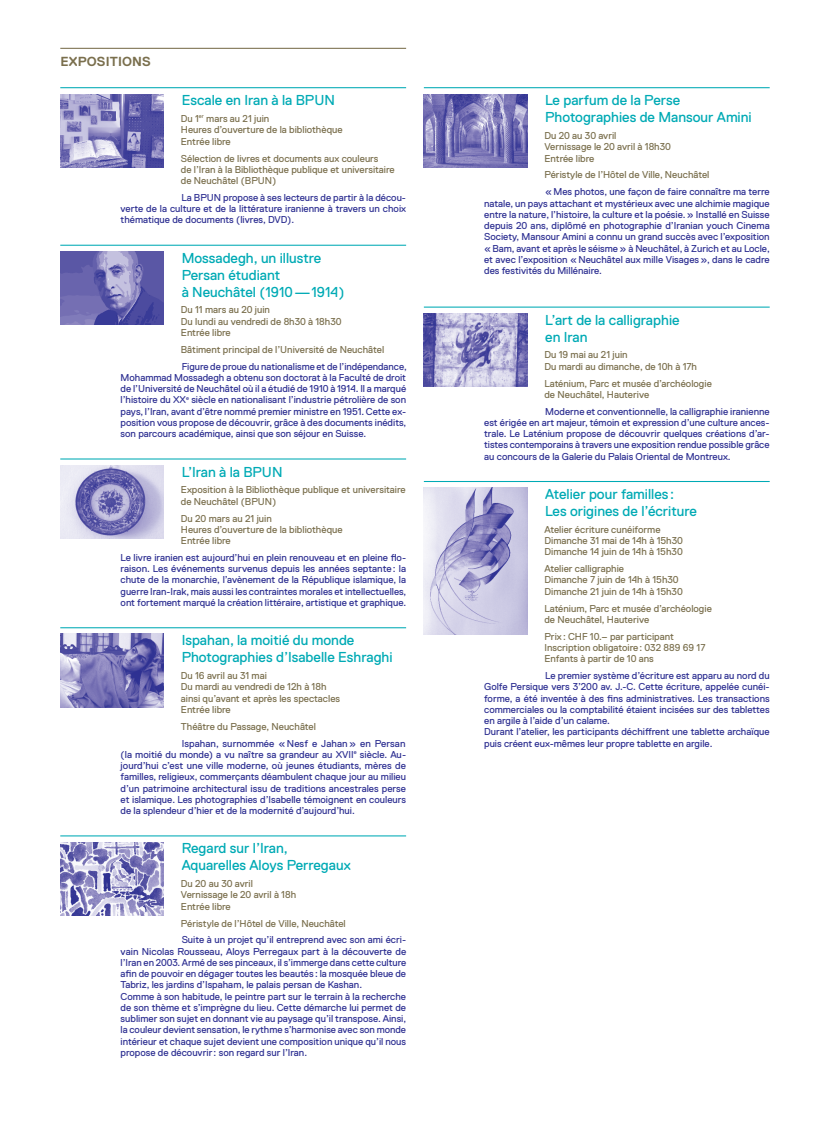
<style>
.page{position:relative;width:830px;height:1134px;background:#fff}
.page>*{position:absolute;margin:0;border:0;box-sizing:border-box;transform-origin:0 0}
.t1{font:14.38px/16.9px "Replica Std";color:#00aab5}
.t2{font:700 13.12px "Replica Std";letter-spacing:.01em;color:#7a6f4d}
.t3{font:10px/11.2px "Replica Std";color:#2e3092;text-align:justify}
.t4{font:10px/11.2px "Replica Std";color:#7a6f4d}
</style>
<div class="page">
<hr style="left:60px;top:48px;width:346px;height:1px;background:#7a6f4d">
<hr style="left:60px;top:87px;width:346px;height:1px;background:#00aab5">
<hr style="left:60px;top:245px;width:346px;height:1px;background:#00aab5">
<hr style="left:60px;top:458px;width:346px;height:1px;background:#00aab5">
<hr style="left:60px;top:627px;width:346px;height:1px;background:#00aab5">
<hr style="left:60px;top:835px;width:346px;height:1px;background:#00aab5">
<img style="left:60px;top:94px;width:104px;height:73px">
<img style="left:60px;top:252px;width:104px;height:73px">
<img style="left:60px;top:465px;width:104px;height:73px">
<img style="left:60px;top:634px;width:104px;height:73px">
<img style="left:60px;top:842px;width:104px;height:73px">
<hr style="left:423px;top:87px;width:346px;height:1px;background:#00aab5">
<hr style="left:423px;top:307px;width:346px;height:1px;background:#00aab5">
<hr style="left:423px;top:481px;width:346px;height:1px;background:#00aab5">
<img style="left:423px;top:94px;width:104px;height:74px">
<img style="left:423px;top:313px;width:104px;height:73px">
<img style="left:423px;top:488px;width:104px;height:147px">
<h2 class="t2" style="left:60px;top:54px;width:92px">EXPOSITIONS</h2>
<h1 class="t1" style="left:181px;top:92px;width:155px">Escale en Iran à la BPUN</h1>
<p class="t4" style="left:181px;top:113px;width:163px">Du 1<sup>er</sup> mars au 21 juin<br>Heures d’ouverture de la bibliothèque<br>Entrée libre</p>
<p class="t4" style="left:181px;top:152px;width:215px">Sélection de livres et documents aux couleurs<br>de l’Iran à la Bibliothèque publique et universitaire de Neuchâtel (BPUN)</p>
<p class="t3" style="left:120px;top:192px;width:287px;text-indent:61px">La BPUN propose à ses lecteurs de partir à la décou&shy;verte de la culture et de la littérature iranienne à travers un choix thématique de documents (livres, DVD).</p>
<h1 class="t1" style="left:181px;top:249px;width:164px">Mossadegh, un illustre<br>Persan étudiant<br>à Neuchâtel (1910—1914)</h1>
<p class="t4" style="left:181px;top:304px;width:162px">Du 11 mars au 20 juin<br>Du lundi au vendredi de 8h30 à 18h30<br>Entrée libre</p>
<p class="t4" style="left:181px;top:344px;width:205px">Bâtiment principal de l’Université de Neuchâtel</p>
<p class="t3" style="left:120px;top:361px;width:287px;text-indent:61px">Figure de proue du nationalisme et de l’indépendance, Mohammad Mossadegh a obtenu son doctorat à la Faculté de droit de l’Université de Neuchâtel où il a étudié de 1910 à 1914. Il a marqué l’histoire du XX<sup>e</sup> siècle en nationalisant l’industrie pétrolière de son pays, l’Iran, avant d’être nommé premier ministre en 1951. Cette ex&shy;position vous propose de découvrir, grâce à des documents inédits, son parcours académique, ainsi que son séjour en Suisse.</p>
<h1 class="t1" style="left:181px;top:463px;width:102px">L’Iran à la BPUN</h1>
<p class="t4" style="left:181px;top:484px;width:226px">Exposition à la Bibliothèque publique et universitaire de Neuchâtel (BPUN)</p>
<p class="t4" style="left:181px;top:512px;width:163px">Du 20 mars au 21 juin<br>Heures d’ouverture de la bibliothèque<br>Entrée libre</p>
<p class="t3" style="left:120px;top:552px;width:287px">Le livre iranien est aujourd’hui en plein renouveau et en pleine flo&shy;raison. Les événements survenus depuis les années septante: la chute de la monarchie, l’avènement de la République islamique, la guerre Iran-Irak, mais aussi les contraintes morales et intellectuelles, ont fortement marqué la création littéraire, artistique et graphique.</p>
<h1 class="t1" style="left:181px;top:632px;width:212px">Ispahan, la moitié du monde<br>Photographies d’Isabelle Eshraghi</h1>
<p class="t4" style="left:181px;top:670px;width:161px">Du 16 avril au 31 mai<br>Du mardi au vendredi de 12h à 18h ainsi qu’avant et après les spectacles<br>Entrée libre</p>
<p class="t4" style="left:181px;top:721px;width:136px">Théâtre du Passage, Neuchâtel</p>
<p class="t3" style="left:120px;top:737px;width:287px;text-indent:61px">Ispahan, surnommée «Nesf e Jahan» en Persan (la moitié du monde) a vu naître sa grandeur au XVII<sup>e</sup> siècle. Au&shy;jourd’hui c’est une ville moderne, où jeunes étudiants, mères de familles, religieux, commerçants déambulent chaque jour au milieu d’un patrimoine architectural issu de traditions ancestrales perse et islamique. Les photographies d’Isabelle témoignent en couleurs de la splendeur d’hier et de la modernité d’aujourd’hui.</p>
<h1 class="t1" style="left:181px;top:840px;width:170px">Regard sur l’Iran,<br>Aquarelles Aloys Perregaux</h1>
<p class="t4" style="left:181px;top:878px;width:117px">Du 20 au 30 avril<br>Vernissage le 20 avril à 18h<br>Entrée libre</p>
<p class="t4" style="left:181px;top:917px;width:166px">Péristyle de l’Hôtel de Ville, Neuchâtel</p>
<p class="t3" style="left:120px;top:934px;width:287px;text-align:left;text-indent:61px">Suite à un projet qu’il entreprend avec son ami écri&shy;vain Nicolas Rousseau, Aloys Perregaux part à la découverte de l’Iran en 2003. Armé de ses pinceaux, il s’immerge dans cette culture afin de pouvoir en dégager toutes les beautés : la mosquée bleue de Tabriz, les jardins d’Ispaham, le palais persan de Kashan.<br>Comme à son habitude, le peintre part sur le terrain à la recherche de son thème et s’imprègne du lieu. Cette démarche lui permet de sublimer son sujet en donnant vie au paysage qu’il transpose. Ainsi, la couleur devient sensation, le rythme s’harmonise avec son monde intérieur et chaque sujet devient une composition unique qu’il nous propose de découvrir: son regard sur l’Iran.</p>
<h1 class="t1" style="left:545px;top:92px;width:208px">Le parfum de la Perse<br>Photographies de Mansour Amini</h1>
<p class="t4" style="left:544px;top:130px;width:128px">Du 20 au 30 avril<br>Vernissage le 20 avril à 18h30<br>Entrée libre</p>
<p class="t4" style="left:544px;top:169px;width:166px">Péristyle de l’Hôtel de Ville, Neuchâtel</p>
<p class="t3" style="left:484px;top:186px;width:287px;text-indent:61px">«Mes photos, une façon de faire connaître ma terre natale, un pays attachant et mystérieux avec une alchimie magique entre la nature, l’histoire, la culture et la poésie.» Installé en Suisse depuis 20 ans, diplômé en photographie d’Iranian youch Cinema Society, Mansour Amini a connu un grand succès avec l’exposition «Bam, avant et après le séisme» à Neuchâtel, à Zurich et au Locle, et avec l’exposition «Neuchâtel aux mille Visages», dans le cadre des festivités du Millénaire.</p>
<h1 class="t1" style="left:545px;top:311px;width:136px">L’art de la calligraphie en Iran</h1>
<p class="t4" style="left:544px;top:349px;width:154px">Du 19 mai au 21 juin<br>Du mardi au dimanche, de 10h à 17h</p>
<p class="t4" style="left:544px;top:377px;width:169px">Laténium, Parc et musée d’archéologie de Neuchâtel, Hauterive</p>
<p class="t3" style="left:484px;top:406px;width:287px;text-indent:61px">Moderne et conventionnelle, la calligraphie iranienne est érigée en art majeur, témoin et expression d’une culture ances&shy;trale. Le Laténium propose de découvrir quelques créations d’ar&shy;tistes contemporains à travers une exposition rendue possible grâce au concours de la Galerie du Palais Oriental de Montreux.</p>
<h1 class="t1" style="left:545px;top:486px;width:153px">Atelier pour familles :<br>Les origines de l’écriture</h1>
<p class="t4" style="left:544px;top:524px;width:140px">Atelier écriture cunéiforme<br>Dimanche 31 mai de 14h à 15h30<br>Dimanche 14 juin de 14h à 15h30</p>
<p class="t4" style="left:544px;top:563px;width:140px">Atelier calligraphie<br>Dimanche 7 juin de 14h à 15h30<br>Dimanche 21 juin de 14h à 15h30</p>
<p class="t4" style="left:544px;top:602px;width:169px">Laténium, Parc et musée d’archéologie de Neuchâtel, Hauterive</p>
<p class="t4" style="left:544px;top:631px;width:162px">Prix : CHF 10.– par participant<br>Inscription obligatoire: 032 889 69 17<br>Enfants à partir de 10 ans</p>
<p class="t3" style="left:484px;top:670px;width:287px;text-align:left;text-indent:61px">Le premier système d’écriture est apparu au nord du Golfe Persique vers 3’200 av. J.-C. Cette écriture, appelée cunéi&shy;forme, a été inventée à des fins administratives. Les transactions commerciales ou la comptabilité étaient incisées sur des tablettes en argile à l’aide d’un calame.<br>Durant l’atelier, les participants déchiffrent une tablette archaïque puis créent eux-mêmes leur propre tablette en argile.</p>
</div>
